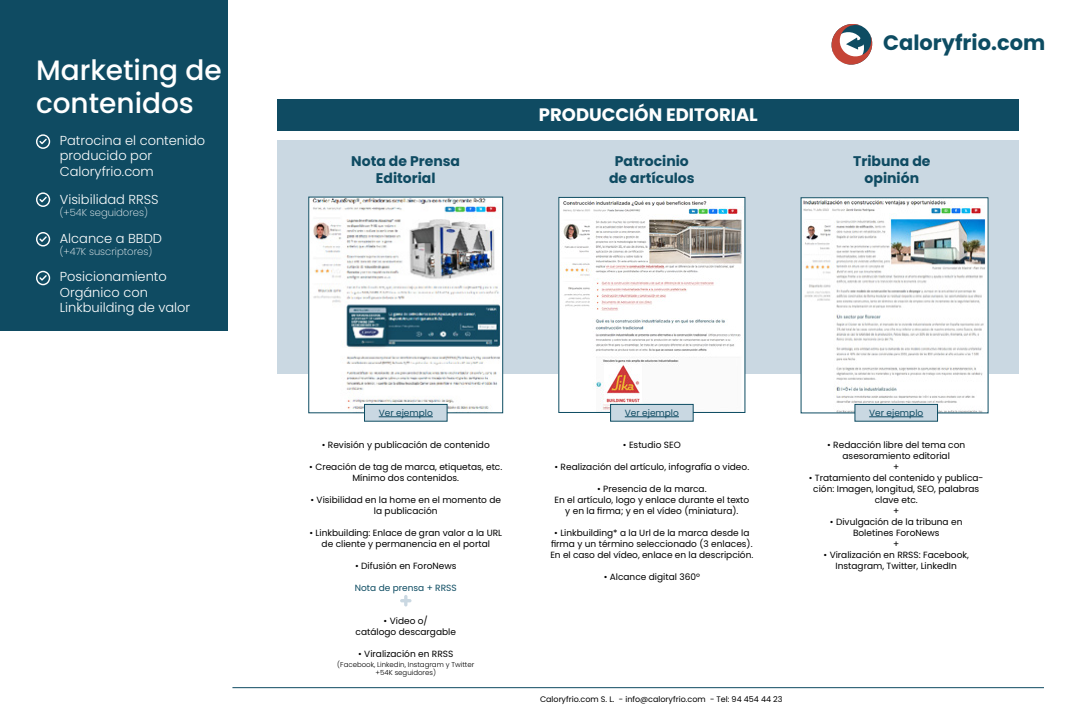
<style>
.page{position:relative;width:1080px;height:720px;background:#fff}
.page>*{position:absolute;margin:0;border:0;box-sizing:border-box;transform-origin:0 0}
.t1{font:500 28px/33.6px "Poppins";color:#fff}
.t2{font:700 20.9px "Poppins";color:#0d4c62}
.t3{font:700 18px "Poppins";color:#fff}
.t4{font:700 14px/16.8px "Poppins";color:#0f4b62;text-align:center}
.t5{font:300 13px/15.6px "Poppins";color:#fff}
.t6{font:200 10px "Poppins";color:#fff}
.t7{font:9px/11px "Poppins";color:#000;text-align:center}
.t8{font:9px "Poppins";color:#0f4b62}
.t9{font:9px "Poppins";color:#0d4c62}
.t10{font:8px "Poppins";color:#000}
.t11{font:300 7px/8.4px "Poppins";color:#000;text-align:center}
</style>
<div class="page">
<hr style="left:232px;top:687px;width:812px;height:1px;background:#0f4b62">
<svg style="left:831px;top:24px;width:42px;height:41px"></svg>
<div style="left:278px;top:99px;width:741px;height:31px;background:#0f4b62"></div>
<div style="left:278px;top:140px;width:741px;height:233px;background:#cad8e2"></div>
<img style="left:561px;top:199px;width:182px;height:212px">
<div style="left:559px;top:197px;width:186px;height:216px;border:1px solid #0d4c62"></div>
<img style="left:803px;top:199px;width:183px;height:212px">
<img style="left:311px;top:199px;width:190px;height:212px">
<div style="left:309px;top:197px;width:194px;height:216px;border:1px solid #0d4c62"></div>
<svg style="left:400px;top:595px;width:12px;height:11px"></svg>
<div style="left:365px;top:404px;width:82px;height:17px;background:#c9d8e2"></div>
<hr style="left:379px;top:417px;width:54px;height:1px;background:#0f4b62">
<div style="left:364px;top:404px;width:83px;height:17px;border:1px solid #0d4c62"></div>
<div style="left:611px;top:404px;width:82px;height:17px;background:#c9d8e2"></div>
<hr style="left:625px;top:417px;width:54px;height:1px;background:#0f4b62">
<div style="left:610px;top:404px;width:83px;height:17px;border:1px solid #0d4c62"></div>
<div style="left:855px;top:404px;width:83px;height:17px;background:#c9d8e2"></div>
<hr style="left:869px;top:417px;width:54px;height:1px;background:#0f4b62">
<div style="left:855px;top:404px;width:83px;height:17px;border:1px solid #0d4c62"></div>
<div style="left:0;top:0;width:227px;height:330px;background:#0f4b62"></div>
<svg style="left:36px;top:134px;width:14px;height:15px"></svg>
<svg style="left:36px;top:271px;width:14px;height:14px"></svg>
<svg style="left:36px;top:192px;width:14px;height:15px"></svg>
<svg style="left:36px;top:232px;width:14px;height:15px"></svg>
<h1 class="t1" style="left:36px;top:53px;width:187px">Marketing de contenidos</h1>
<h3 class="t5" style="left:60px;top:132px;width:147px">Patrocina el contenido producido por<br>Caloryfrio.com</h3>
<h3 class="t5" style="left:60px;top:191px;width:100px">Visibilidad RRSS</h3>
<p class="t6" style="left:60px;top:206px;width:90px">(+54K seguidores)</p>
<h3 class="t5" style="left:60px;top:231px;width:104px">Alcance a BBDD</h3>
<p class="t6" style="left:60px;top:246px;width:94px">(+47K suscriptores)</p>
<h3 class="t5" style="left:60px;top:269px;width:132px">Posicionamiento<br>Orgánico con<br>Linkbuilding de valor</h3>
<h3 class="t4" style="left:351px;top:153px;width:110px">Nota de Prensa<br>Editorial</h3>
<h2 class="t2" style="left:883px;top:31px;width:164px">Caloryfrio.com</h2>
<h3 class="t3" style="left:539px;top:104px;width:220px">PRODUCCIÓN EDITORIAL</h3>
<h3 class="t4" style="left:609px;top:153px;width:87px">Patrocinio de artículos</h3>
<h3 class="t4" style="left:853px;top:153px;width:79px">Tribuna de opinión</h3>
<p class="t8" style="left:379px;top:408px;width:56px">Ver ejemplo</p>
<p class="t8" style="left:625px;top:408px;width:56px">Ver ejemplo</p>
<p class="t8" style="left:869px;top:408px;width:56px">Ver ejemplo</p>
<p class="t7" style="left:322px;top:439px;width:169px">• Revisión y publicación de contenido</p>
<p class="t7" style="left:309px;top:461px;width:195px">• Creación de tag de marca, etiquetas, etc.<br>Mínimo dos contenidos.</p>
<p class="t7" style="left:311px;top:494px;width:192px">• Visibilidad en la home en el momento de la publicación</p>
<p class="t7" style="left:309px;top:527px;width:194px">• Linkbuilding: Enlace de gran valor a la URL de cliente y permanencia en el portal</p>
<p class="t7" style="left:355px;top:560px;width:103px">• Difusión en ForoNews</p>
<p class="t9" style="left:355px;top:582px;width:103px">Nota de prensa + RRSS</p>
<p class="t7" style="left:356px;top:615px;width:102px">• Video o/<br>catálogo descargable</p>
<p class="t7" style="left:358px;top:648px;width:97px">• Viralización en RRSS</p>
<p class="t11" style="left:337px;top:660px;width:138px">(Facebook, Linkedin, Instagram y Twitter +54K seguidores)</p>
<p class="t7" style="left:623px;top:439px;width:59px">• Estudio SEO</p>
<p class="t7" style="left:555px;top:461px;width:196px">• Realización del artículo, infografía o video.</p>
<p class="t7" style="left:555px;top:483px;width:196px">• Presencia de la marca.<br>En el artículo, logo y enlace durante el texto y en la firma; y en el vídeo (miniatura).</p>
<p class="t7" style="left:550px;top:527px;width:204px">• Linkbuilding* a la Url de la marca desde la firma y un término seleccionado (3 enlaces).<br>En el caso del vídeo, enlace en la descripción.</p>
<p class="t7" style="left:604px;top:571px;width:98px">• Alcance digital 360º</p>
<p class="t7" style="left:827px;top:439px;width:140px">• Redacción libre del tema con asesoramiento editorial<br>+</p>
<p class="t7" style="left:809px;top:472px;width:176px">• Tratamiento del contenido y publica&shy;ción: Imagen, longitud, SEO, palabras clave etc.<br>+</p>
<p class="t7" style="left:830px;top:516px;width:134px">• Divulgación de la tribuna en<br>Boletines ForoNews<br>+</p>
<p class="t7" style="left:824px;top:549px;width:147px">• Viralización en RRSS: Facebook,<br>Instagram, Twitter, LinkedIn</p>
<p class="t10" style="left:540px;top:694px;width:244px">Caloryfrio.com S. L. - info@caloryfrio.com - Tel: 94 454 44 23</p>
</div>
